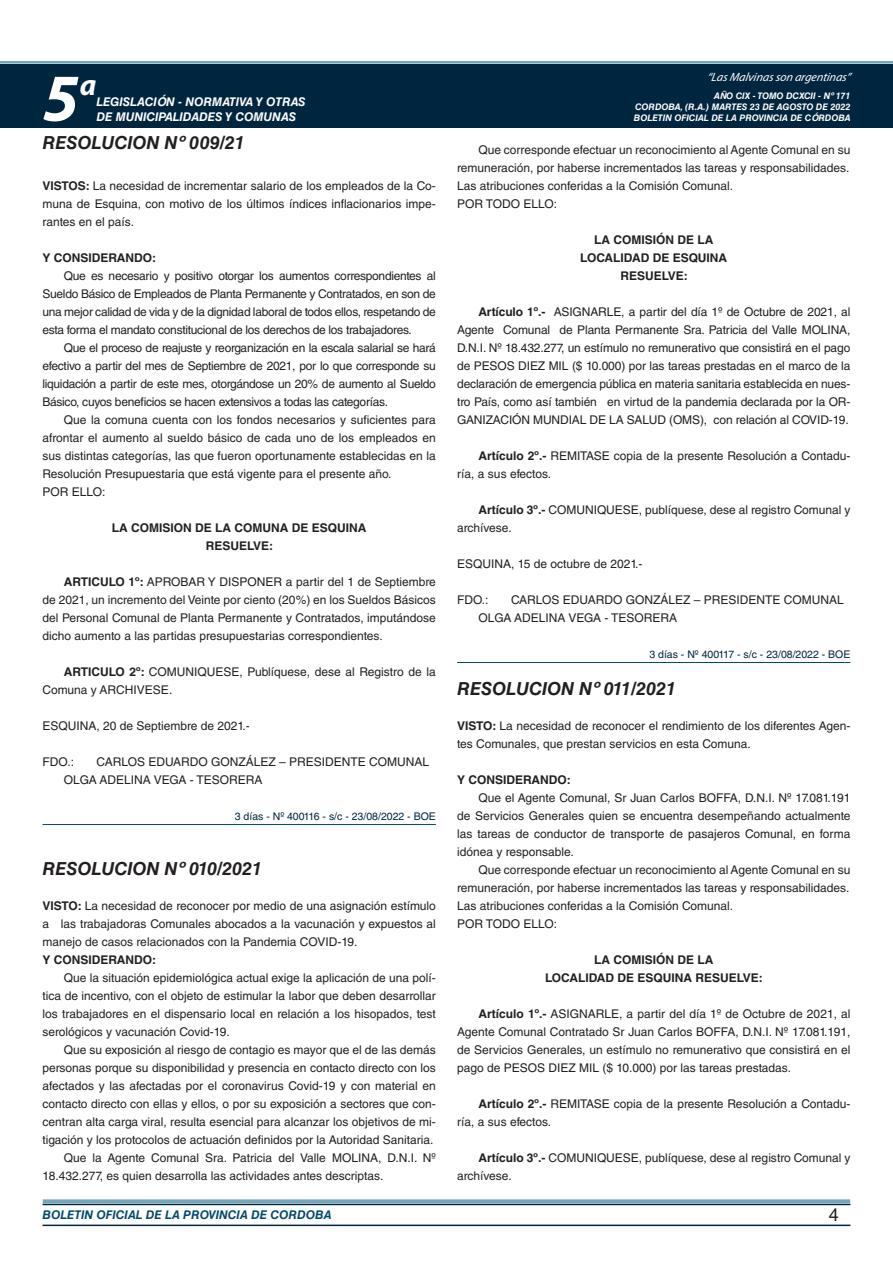
<style>
.page{position:relative;width:893px;height:1263px;background:#fff}
.page>*{position:absolute;margin:0;border:0;box-sizing:border-box;transform-origin:0 0}
.t1{font:italic 700 67.5px "Myriad Pro";color:#fff}
.t2{font:italic 700 30px "Myriad Pro";color:#fff}
.NOMBRE_DE_MINISTERIO{font:italic 700 18px "Helvetica LT Std";color:#231f20}
.t3{font:18px "Helvetica LT Std";color:#231f20}
.TEXTO_BASE{font:12px/18px "Helvetica LT Std";color:#231f20;text-align:justify}
.RESUELVE{font:700 12px "Helvetica LT Std";color:#231f20}
.t4{font:italic 700 12px "Helvetica LT Std";color:#fff}
.TEXTO_BASE-2{font:700 12px "Helvetica LT Std";color:#231f20}
.t5{font:italic 700 12px "Helvetica LT Std";color:#004b6c}
.t6{font:italic 12px "Myriad Pro";color:#fff}
.FECHA_DE_VENCIMIENTO{font:10.5px "Helvetica LT Std";color:#00263f}
.t7{font:italic 700 9px/10.8px "Helvetica LT Std";color:#fff;text-align:justify}
.s1{font-weight:700}
</style>
<div class="page">
<div style="left:0;top:61px;width:893px;height:6px;background:#fff;opacity:.75"></div>
<div style="left:0;top:64px;width:893px;height:64px;background:#00263f"></div>
<hr style="left:43px;top:1224px;width:807px;height:2px;background:#00263f">
<div style="left:42px;top:1198px;width:809px;height:8px;background:#fff;opacity:.75"></div>
<hr style="left:43px;top:824px;width:393px;height:1px;background:#004b6c">
<hr style="left:457px;top:662px;width:393px;height:1px;background:#004b6c">
<h1 class="t1" style="left:43px;top:54px;width:38px">5</h1>
<h2 class="t2" style="left:80px;top:66px;width:18px">a</h2>
<p class="t4" style="left:96px;top:95px;width:211px">LEGISLACIÓN - NORMATIVA Y OTRAS</p>
<p class="t4" style="left:96px;top:109px;width:201px">DE MUNICIPALIDADES Y COMUNAS</p>
<p class="NOMBRE_DE_MINISTERIO" style="left:43px;top:131px;width:204px">RESOLUCION Nº 009/21</p>
<p class="TEXTO_BASE" style="left:43px;top:177px;width:395px"><span class="s1">VISTOS:</span> La necesidad de incrementar salario de los empleados de la Co&shy;muna de Esquina, con motivo de los últimos índices inflacionarios impe&shy;rantes en el país.</p>
<p class="TEXTO_BASE-2" style="left:43px;top:250px;width:115px">Y CONSIDERANDO:</p>
<p class="TEXTO_BASE" style="left:43px;top:267px;width:395px;text-indent:21px">Que es necesario y positivo otorgar los aumentos correspondientes al Sueldo Básico de Empleados de Planta Permanente y Contratados, en son de una mejor calidad de vida y de la dignidad laboral de todos ellos, respetando de esta forma el mandato constitucional de los derechos de los trabajadores.</p>
<p class="TEXTO_BASE" style="left:43px;top:339px;width:395px;text-indent:21px">Que el proceso de reajuste y reorganización en la escala salarial se hará efectivo a partir del mes de Septiembre de 2021, por lo que corresponde su liquidación a partir de este mes, otorgándose un 20% de aumento al Sueldo Básico, cuyos beneficios se hacen extensivos a todas las categorías.</p>
<p class="TEXTO_BASE" style="left:43px;top:411px;width:395px;text-indent:21px">Que la comuna cuenta con los fondos necesarios y suficientes para afrontar el aumento al sueldo básico de cada uno de los empleados en sus distintas categorías, las que fueron oportunamente establecidas en la Resolución Presupuestaria que está vigente para el presente año.</p>
<p class="TEXTO_BASE" style="left:43px;top:483px;width:64px">POR ELLO:</p>
<p class="RESUELVE" style="left:112px;top:520px;width:256px">LA COMISION DE LA COMUNA DE ESQUINA</p>
<p class="RESUELVE" style="left:206px;top:538px;width:69px">RESUELVE:</p>
<p class="TEXTO_BASE" style="left:43px;top:573px;width:395px;text-indent:21px"><span class="s1">ARTICULO 1º:</span> APROBAR Y DISPONER a partir del 1 de Septiembre de 2021, un incremento del Veinte por ciento (20%) en los Sueldos Básicos del Personal Comunal de Planta Permanente y Contratados, imputándose dicho aumento a las partidas presupuestarias correspondientes.</p>
<p class="TEXTO_BASE" style="left:43px;top:663px;width:395px;text-indent:21px"><span class="s1">ARTICULO 2º:</span> COMUNIQUESE, Publíquese, dese al Registro de la<br>Comuna y ARCHIVESE.</p>
<p class="TEXTO_BASE" style="left:43px;top:717px;width:209px">ESQUINA, 20 de Septiembre de 2021.-</p>
<p class="TEXTO_BASE" style="left:43px;top:753px;width:33px">FDO.:</p>
<p class="TEXTO_BASE" style="left:97px;top:753px;width:334px">CARLOS EDUARDO GONZÁLEZ – PRESIDENTE COMUNAL</p>
<p class="TEXTO_BASE" style="left:64px;top:771px;width:200px">OLGA ADELINA VEGA - TESORERA</p>
<p class="FECHA_DE_VENCIMIENTO" style="left:235px;top:810px;width:203px">3 días - Nº 400116 - s/c - 23/08/2022 - BOE</p>
<p class="NOMBRE_DE_MINISTERIO" style="left:43px;top:858px;width:221px">RESOLUCION Nº 010/2021</p>
<p class="TEXTO_BASE" style="left:43px;top:897px;width:395px"><span class="s1">VISTO:</span> La necesidad de reconocer por medio de una asignación estímulo a las trabajadoras Comunales abocados a la vacunación y expuestos al manejo de casos relacionados con la Pandemia COVID-19.</p>
<p class="TEXTO_BASE-2" style="left:43px;top:952px;width:115px">Y CONSIDERANDO:</p>
<p class="TEXTO_BASE" style="left:43px;top:969px;width:395px;text-indent:21px">Que la situación epidemiológica actual exige la aplicación de una polí&shy;tica de incentivo, con el objeto de estimular la labor que deben desarrollar los trabajadores en el dispensario local en relación a los hisopados, test serológicos y vacunación Covid-19.</p>
<p class="TEXTO_BASE" style="left:43px;top:1041px;width:395px;text-indent:21px">Que su exposición al riesgo de contagio es mayor que el de las demás personas porque su disponibilidad y presencia en contacto directo con los afectados y las afectadas por el coronavirus Covid-19 y con material en contacto directo con ellas y ellos, o por su exposición a sectores que con&shy;centran alta carga viral, resulta esencial para alcanzar los objetivos de mi&shy;tigación y los protocolos de actuación definidos por la Autoridad Sanitaria.</p>
<p class="TEXTO_BASE" style="left:43px;top:1149px;width:395px;text-indent:21px">Que la Agente Comunal Sra. Patricia del Valle MOLINA, D.N.I. Nº<br>18.432.277, es quien desarrolla las actividades antes descriptas.</p>
<p class="t6" style="left:707px;top:70px;width:145px">“LasMalvinasson argentinas”</p>
<p class="t7" style="left:634px;top:91px;width:218px;text-indent:80px">AÑO CIX - TOMO DCXCII - Nº 171<br>CORDOBA, (R.A.) MARTES 23 DE AGOSTO DE 2022<br>BOLETIN OFICIAL DE LA PROVINCIA DE CÓRDOBA</p>
<p class="TEXTO_BASE" style="left:457px;top:141px;width:395px;text-align:right">Que corresponde efectuar un reconocimiento al Agente Comunal en su remuneración, por haberse incrementados las tareas y responsabilidades.</p>
<p class="TEXTO_BASE" style="left:457px;top:177px;width:278px">Las atribuciones conferidas a la Comisión Comunal.</p>
<p class="TEXTO_BASE" style="left:457px;top:195px;width:101px">POR TODO ELLO:</p>
<p class="RESUELVE" style="left:594px;top:232px;width:121px">LA COMISIÓN DE LA</p>
<p class="RESUELVE" style="left:580px;top:250px;width:148px">LOCALIDAD DE ESQUINA</p>
<p class="RESUELVE" style="left:620px;top:268px;width:69px">RESUELVE:</p>
<p class="TEXTO_BASE" style="left:457px;top:303px;width:395px;text-indent:21px"><span class="s1">Artículo 1º.-</span> ASIGNARLE, a partir del día 1º de Octubre de 2021, al Agente Comunal de Planta Permanente Sra. Patricia del Valle MOLINA, D.N.I. Nº 18.432.277, un estímulo no remunerativo que consistirá en el pago de PESOS DIEZ MIL ($ 10.000) por las tareas prestadas en el marco de la declaración de emergencia pública en materia sanitaria establecida en nues&shy;tro País, como así también en virtud de la pandemia declarada por la OR-GANIZACIÓN MUNDIAL DE LA SALUD (OMS), con relación al COVID-19.</p>
<p class="TEXTO_BASE" style="left:457px;top:447px;width:395px;text-indent:21px"><span class="s1">Artículo 2º.-</span> REMITASE copia de la presente Resolución a Contadu&shy;ría, a sus efectos.</p>
<p class="TEXTO_BASE" style="left:457px;top:501px;width:395px;text-indent:21px"><span class="s1">Artículo 3º.-</span> COMUNIQUESE, publíquese, dese al registro Comunal y archívese.</p>
<p class="TEXTO_BASE" style="left:457px;top:555px;width:187px">ESQUINA, 15 de octubre de 2021.-</p>
<p class="TEXTO_BASE" style="left:457px;top:591px;width:33px">FDO.:</p>
<p class="TEXTO_BASE" style="left:511px;top:591px;width:334px">CARLOS EDUARDO GONZÁLEZ – PRESIDENTE COMUNAL</p>
<p class="TEXTO_BASE" style="left:478px;top:609px;width:200px">OLGA ADELINA VEGA - TESORERA</p>
<p class="FECHA_DE_VENCIMIENTO" style="left:649px;top:648px;width:203px">3 días - Nº 400117 - s/c - 23/08/2022 - BOE</p>
<p class="NOMBRE_DE_MINISTERIO" style="left:457px;top:678px;width:220px">RESOLUCION Nº 011/2021</p>
<p class="TEXTO_BASE" style="left:457px;top:717px;width:395px"><span class="s1">VISTO:</span> La necesidad de reconocer el rendimiento de los diferentes Agen&shy;tes Comunales, que prestan servicios en esta Comuna.</p>
<p class="TEXTO_BASE-2" style="left:457px;top:772px;width:115px">Y CONSIDERANDO:</p>
<p class="TEXTO_BASE" style="left:457px;top:789px;width:395px;text-indent:21px">Que el Agente Comunal, Sr Juan Carlos BOFFA, D.N.I. Nº 17.081.191 de Servicios Generales quien se encuentra desempeñando actualmente las tareas de conductor de transporte de pasajeros Comunal, en forma idónea y responsable.</p>
<p class="TEXTO_BASE" style="left:457px;top:861px;width:395px;text-align:right">Que corresponde efectuar un reconocimiento al Agente Comunal en su remuneración, por haberse incrementados las tareas y responsabilidades.</p>
<p class="TEXTO_BASE" style="left:457px;top:897px;width:278px">Las atribuciones conferidas a la Comisión Comunal.</p>
<p class="TEXTO_BASE" style="left:457px;top:915px;width:101px">POR TODO ELLO:</p>
<p class="RESUELVE" style="left:594px;top:952px;width:121px">LA COMISIÓN DE LA</p>
<p class="RESUELVE" style="left:545px;top:970px;width:219px">LOCALIDAD DE ESQUINA RESUELVE:</p>
<p class="TEXTO_BASE" style="left:457px;top:1005px;width:395px;text-indent:21px"><span class="s1">Artículo 1º.-</span> ASIGNARLE, a partir del día 1º de Octubre de 2021, al Agente Comunal Contratado Sr Juan Carlos BOFFA, D.N.I. Nº 17.081.191, de Servicios Generales, un estímulo no remunerativo que consistirá en el pago de PESOS DIEZ MIL ($ 10.000) por las tareas prestadas.</p>
<p class="TEXTO_BASE" style="left:457px;top:1095px;width:395px;text-indent:21px"><span class="s1">Artículo 2º.-</span> REMITASE copia de la presente Resolución a Contadu&shy;ría, a sus efectos.</p>
<p class="TEXTO_BASE" style="left:457px;top:1149px;width:395px;text-indent:21px"><span class="s1">Artículo 3º.-</span> COMUNIQUESE, publíquese, dese al registro Comunal y archívese.</p>
<p class="t5" style="left:43px;top:1208px;width:290px">BOLETIN OFICIAL DE LA PROVINCIA DE CORDOBA</p>
<h3 class="t3" style="left:829px;top:1204px;width:12px">4</h3>
</div>
